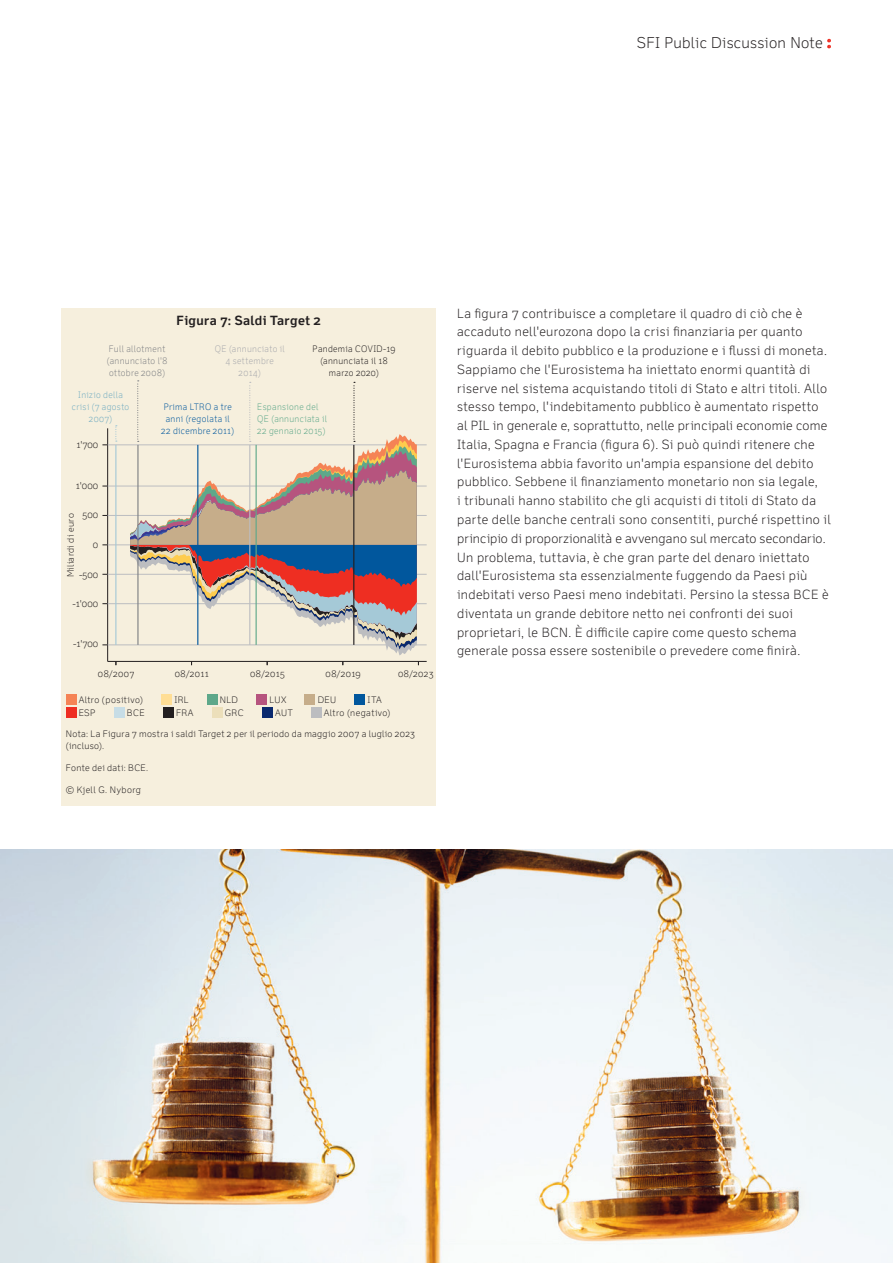
<style>
.page{position:relative;width:893px;height:1263px;background:#fff}
.page>*{position:absolute;margin:0;border:0;box-sizing:border-box;transform-origin:0 0}
.t1{font:300 15px "Felbridge Pro";letter-spacing:.02em;color:#231f20}
.t2{font:300 12.75px/18.8px "Felbridge Pro";letter-spacing:.03em;color:#231f20}
.t3{font:700 12.75px "Felbridge Pro";letter-spacing:.03em;color:#231f20}
.t4{font:300 9.3px "Felbridge Pro";color:#231f20}
.t5{font:300 9px/12px "Felbridge Pro";letter-spacing:.04em;color:#231f20}
.t6{font:300 9px/12px "Felbridge Pro";letter-spacing:.04em;color:#01579d;text-align:center;scale:.95 1}
.t7{font:300 9px/12px "Felbridge Pro";letter-spacing:.04em;color:#5ea88a;scale:.95 1}
.t8{font:300 9px/12px "Felbridge Pro";letter-spacing:.04em;color:#231f20;text-align:center;scale:.95 1}
.t9{font:300 9px/12px "Felbridge Pro";letter-spacing:.04em;color:#808285;scale:.95 1}
.t10{font:300 9px/12px "Felbridge Pro";letter-spacing:.04em;color:#a8a9ad;text-align:center;scale:.95 1}
.t11{font:300 9px/12px "Felbridge Pro";letter-spacing:.04em;color:#74adc1;text-align:center;scale:.95 1}
.s1{font-weight:700;font-size:16.5px;color:#ee2e22}
</style>
<div class="page">
<div style="left:62px;top:308px;width:374px;height:497px;background:#f6efdd"></div>
<hr style="left:107px;top:428px;width:1px;height:233px;background:#231f20">
<hr style="left:108px;top:661px;width:319px;height:1px;background:#231f20">
<hr style="left:108px;top:574px;width:319px;height:1px;background:#bcbdc0">
<hr style="left:108px;top:486px;width:319px;height:1px;background:#bcbdc0">
<hr style="left:108px;top:445px;width:319px;height:1px;background:#bcbdc0">
<hr style="left:108px;top:645px;width:319px;height:1px;background:#bcbdc0">
<hr style="left:108px;top:603px;width:319px;height:1px;background:#bcbdc0">
<hr style="left:108px;top:545px;width:319px;height:1px;background:#bcbdc0">
<hr style="left:108px;top:515px;width:319px;height:1px;background:#bcbdc0">
<hr style="left:115px;top:445px;width:1px;height:200px;background:#a5c9d7">
<div style="left:66px;top:694px;width:10px;height:10px;background:#f58355"></div>
<div style="left:162px;top:694px;width:10px;height:10px;background:#ffde95"></div>
<div style="left:207px;top:694px;width:10px;height:10px;background:#5ea88a"></div>
<div style="left:257px;top:694px;width:10px;height:10px;background:#b6547e"></div>
<div style="left:305px;top:694px;width:10px;height:10px;background:#c6ad8a"></div>
<div style="left:355px;top:694px;width:10px;height:10px;background:#01579d"></div>
<div style="left:66px;top:708px;width:10px;height:10px;background:#ee2e22"></div>
<div style="left:114px;top:708px;width:10px;height:10px;background:#c7dde6"></div>
<div style="left:163px;top:708px;width:10px;height:10px;background:#231f20"></div>
<div style="left:212px;top:708px;width:10px;height:10px;background:#ecdfba"></div>
<div style="left:262px;top:708px;width:10px;height:10px;background:#0a296e"></div>
<div style="left:311px;top:708px;width:10px;height:10px;background:#bcbdc0"></div>
<svg style="left:130px;top:380px;width:287px;height:275px"></svg>
<svg style="left:115px;top:425px;width:2px;height:17px"></svg>
<img style="left:0;top:849px;width:893px;height:414px">
<p class="t1" style="left:637px;top:34px;width:196px">SFI Public Discussion Note <span class="s1">:</span></p>
<p class="t3" style="left:177px;top:313px;width:146px">Figura 7: Saldi Target 2</p>
<p class="t9" style="left:107px;top:343px;width:65px">Full allotment (annunciato l'8 ottobre 2008)</p>
<p class="t10" style="left:215px;top:343px;width:75px">QE (annunciato il<br>4 settembre<br>2014)</p>
<p class="t8" style="left:313px;top:343px;width:89px">Pandemia COVID-19 (annunciata il 18 marzo 2020)</p>
<p class="t11" style="left:72px;top:388px;width:62px">Inizio della crisi (7 agosto<br>2007)</p>
<p class="t4" style="left:76px;top:439px;width:23px">1'700</p>
<p class="t4" style="left:76px;top:480px;width:24px">1'000</p>
<p class="t4" style="left:82px;top:509px;width:17px">500</p>
<p class="t4" style="left:93px;top:539px;width:7px">0</p>
<p class="t4" style="left:79px;top:569px;width:21px">-500</p>
<p class="t4" style="left:72px;top:598px;width:27px">-1'000</p>
<p class="t4" style="left:73px;top:638px;width:27px">-1'700</p>
<p class="t5" style="left:65px;top:577px;width:66px;rotate:-90deg">Miliardi di euro</p>
<p class="t6" style="left:161px;top:401px;width:78px">Prima LTRO a tre anni (regolata il<br>22 dicembre 2011)</p>
<p class="t7" style="left:257px;top:401px;width:75px">Espansione del<br>QE (annunciata il<br>22 gennaio 2015)</p>
<p class="t5" style="left:98px;top:668px;width:38px">08/2007</p>
<p class="t5" style="left:175px;top:668px;width:36px">08/2011</p>
<p class="t5" style="left:250px;top:668px;width:36px">08/2015</p>
<p class="t5" style="left:326px;top:668px;width:37px">08/2019</p>
<p class="t5" style="left:398px;top:668px;width:37px">08/2023</p>
<p class="t5" style="left:79px;top:694px;width:66px">Altro (positivo)</p>
<p class="t5" style="left:174px;top:694px;width:16px">IRL</p>
<p class="t5" style="left:220px;top:694px;width:20px">NLD</p>
<p class="t5" style="left:269px;top:694px;width:18px">LUX</p>
<p class="t5" style="left:318px;top:694px;width:20px">DEU</p>
<p class="t5" style="left:368px;top:694px;width:16px">ITA</p>
<p class="t5" style="left:79px;top:707px;width:18px">ESP</p>
<p class="t5" style="left:127px;top:707px;width:19px">BCE</p>
<p class="t5" style="left:176px;top:707px;width:19px">FRA</p>
<p class="t5" style="left:225px;top:707px;width:20px">GRC</p>
<p class="t5" style="left:275px;top:707px;width:19px">AUT</p>
<p class="t5" style="left:324px;top:707px;width:68px">Altro (negativo)</p>
<p class="t5" style="left:66px;top:728px;width:351px">Nota: La Figura 7 mostra i saldi Target 2 per il periodo da maggio 2007 a luglio 2023 (incluso).</p>
<p class="t5" style="left:66px;top:762px;width:84px">Fonte dei dati: BCE.</p>
<p class="t5" style="left:66px;top:784px;width:76px">© Kjell G. Nyborg</p>
<p class="t2" style="left:457px;top:304px;width:375px">La figura 7 contribuisce a completare il quadro di ciò che è accaduto nell'eurozona dopo la crisi finanziaria per quanto riguarda il debito pubblico e la produzione e i flussi di moneta.<br>Sappiamo che l'Eurosistema ha iniettato enormi quantità di riserve nel sistema acquistando titoli di Stato e altri titoli. Allo stesso tempo, l'indebitamento pubblico è aumentato rispetto al PIL in generale e, soprattutto, nelle principali economie come Italia, Spagna e Francia (figura 6). Si può quindi ritenere che l'Eurosistema abbia favorito un'ampia espansione del debito pubblico. Sebbene il finanziamento monetario non sia legale,<br>i tribunali hanno stabilito che gli acquisti di titoli di Stato da parte delle banche centrali sono consentiti, purché rispettino il principio di proporzionalità e avvengano sul mercato secondario.<br>Un problema, tuttavia, è che gran parte del denaro iniettato dall'Eurosistema sta essenzialmente fuggendo da Paesi più indebitati verso Paesi meno indebitati. Persino la stessa BCE è diventata un grande debitore netto nei confronti dei suoi proprietari, le BCN. È difficile capire come questo schema generale possa essere sostenibile o prevedere come finirà.</p>
</div>
